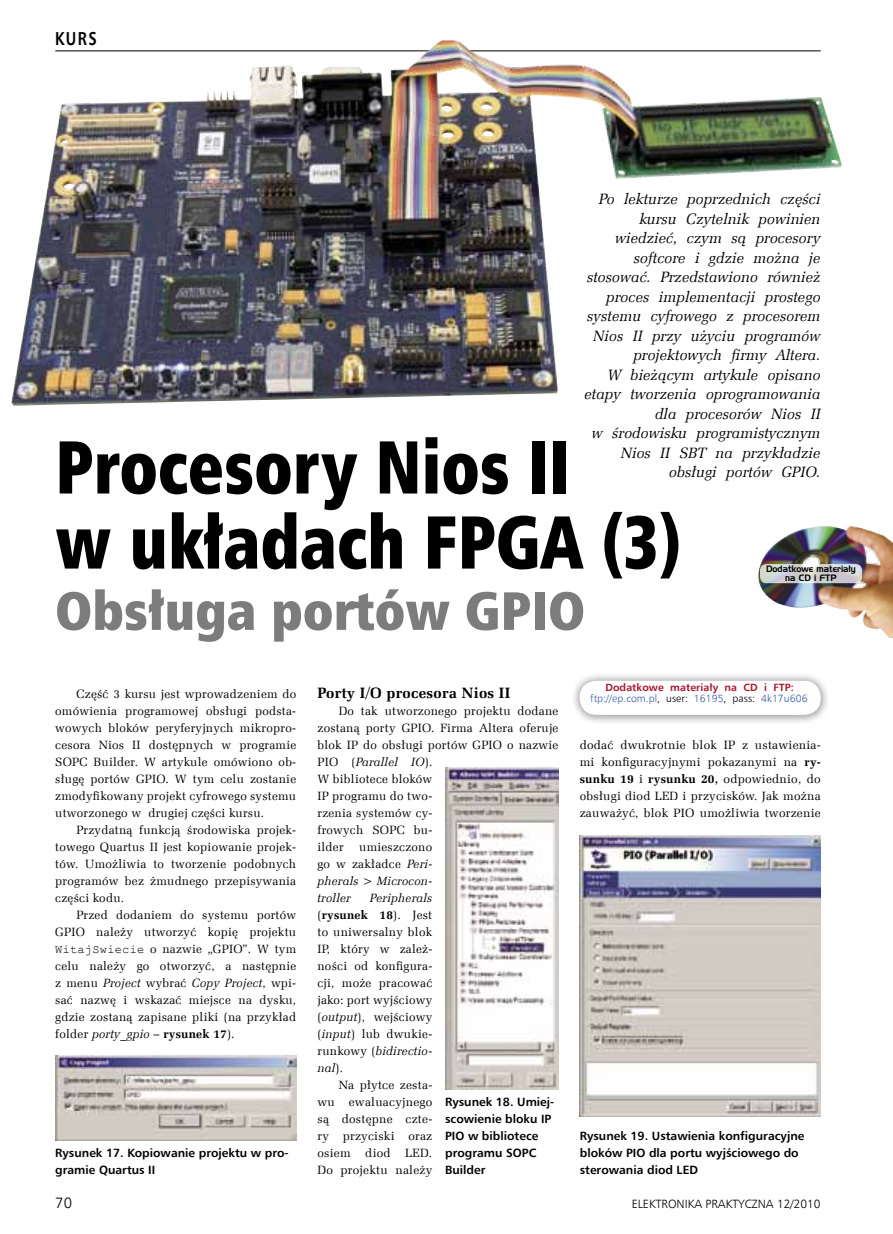
<style>
.page{position:relative;width:893px;height:1234px;background:#fff}
.page>*{position:absolute;margin:0;border:0;box-sizing:border-box;transform-origin:0 0}
.t1{font:75px/75px "Humnst 777 X Blk Cn EU";color:#000;scale:.9 1}
.t2{font:54px "Humnst 777 X Blk Cn EU";color:#7c7c7c}
.t3{font:700 18.75px "Humnst 777 EU";color:#000;scale:.8 1}
.t4{font:italic 15px/19.5px "Zapf Ellipt EU";letter-spacing:.005em;color:#000;text-align:right}
.t5{font:700 15px "Zapf Ellipt EU";letter-spacing:.02em;color:#000}
.t6{font:15px "Humnst 777 Lt EU";color:#000}
.t7{font:12px/17px "Zapf Ellipt EU";letter-spacing:.02em;color:#000;text-align:justify}
.t8{font:700 12px/17px "Humnst 777 EU";color:#000}
.t9{font:italic 12px/17px "Zapf Ellipt EU";letter-spacing:.02em;color:#000;text-align:justify}
.t10{font:12px "Humnst 777 Lt EU";color:#000}
.t11{font:10.5px "Humnst 777 Lt EU";letter-spacing:.005em;color:#3c5ba3}
.t12{font:700 10.5px "Humnst 777 EU";letter-spacing:.005em;color:#a9132a}
.t13{font:9px/9px "Handel Gothic EU";color:#000;text-align:center;scale:.93 1}
.s1{font-family:"Courier New"}
.s2{font-style:italic}
.s3{font-weight:700}
.s4{font-style:normal}
.s5{color:#000}
</style>
<div class="page">
<div style="left:569px;top:670px;width:260px;height:53px;background:#000;opacity:.35"></div>
<div style="left:580px;top:680px;width:241px;height:34px;background:#fff;border-radius:16px"></div>
<img style="left:758px;top:526px;width:69px;height:82px">
<svg style="left:760px;top:564px;width:102px;height:19px;background:#d3d5d5"></svg>
<img style="left:11px;top:40px;width:831px;height:365px">
<img style="left:55px;top:1055px;width:241px;height:85px">
<img style="left:445px;top:767px;width:113px;height:322px">
<img style="left:580px;top:835px;width:241px;height:281px">
<h3 class="t3" style="left:55px;top:27px;width:53px">Kurs</h3>
<p class="t4" style="left:584px;top:190px;width:238px">Po lekturze poprzednich części kursu Czytelnik powinien wiedzieć, czym są procesory softcore i gdzie można je stosować. Przedstawiono również proces implementacji prostego systemu cyfrowego z procesorem<br>Nios II przy użyciu programów projektowych firmy Altera.<br>W bieżącym artykule opisano etapy tworzenia oprogramowania dla procesorów Nios II<br>w środowisku programistycznym<br>Nios II SBT na przykładzie obsługi portów GPIO.</p>
<h1 class="t1" style="left:55px;top:430px;width:697px">Procesory Nios II<br>w układach FPGA (3)</h1>
<h2 class="t2" style="left:55px;top:576px;width:531px">Obsługa portów GPIO</h2>
<p class="t13" style="left:766px;top:564px;width:98px">Dodatkowe materiały na CD i FTP</p>
<p class="t7" style="left:55px;top:685px;width:242px;text-indent:21px">Część 3 kursu jest wprowadzeniem do omówienia programowej obsługi podsta&shy;wowych bloków peryferyjnych mikropro&shy;cesora Nios II dostępnych w programie SOPC Builder. W artykule omówiono ob&shy;sługę portów GPIO. W tym celu zostanie zmodyfikowany projekt cyfrowego systemu utworzonego w drugiej części kursu.</p>
<p class="t7" style="left:55px;top:821px;width:242px;text-indent:21px">Przydatną funkcją środowiska projek&shy;towego Quartus II jest kopiowanie projek&shy;tów. Umożliwia to tworzenie podobnych programów bez żmudnego przepisywania części kodu.</p>
<p class="t7" style="left:55px;top:906px;width:242px;text-indent:21px">Przed dodaniem do systemu portów GPIO należy utworzyć kopię projektu <span class="s1">WitajSwiecie</span> o nazwie „GPIO”. W tym celu należy go otworzyć, a następnie z menu <span class="s2">Project</span> wybrać <span class="s2">Copy Project</span>, wpi&shy;sać nazwę i wskazać miejsce na dysku, gdzie zostaną zapisane pliki (na przykład folder <span class="s2">porty_gpio</span> – <span class="s3">rysunek 17</span>).</p>
<p class="t8" style="left:55px;top:1144px;width:235px">Rysunek 17. Kopiowanie projektu w pro&shy;gramie Quartus II</p>
<p class="t5" style="left:317px;top:683px;width:194px">Porty I/O procesora Nios II</p>
<p class="t7" style="left:317px;top:702px;width:242px;text-align:left;text-indent:21px">Do tak utworzonego projektu dodane zostaną porty GPIO. Firma Altera oferuje blok IP do obsługi portów GPIO o nazwie<br>PIO (<span class="s2">Parallel IO</span>).<br>W bibliotece bloków<br>IP programu do two-<br>rzenia systemów cy-<br>frowych SOPC bu-<br>ilder</p>
<p class="t9" style="left:317px;top:838px;width:116px;text-indent:42px"><span class="s4">umieszczono go w zakładce</span> Peri&shy;pherals &gt; Microcon&shy;troller</p>
<p class="t7" style="left:317px;top:889px;width:116px;text-indent:52px"><span class="s2">Peripherals </span>(<span class="s3">rysunek 18</span>). Jest to uniwersalny blok IP, który w zależ&shy;ności od konfigura&shy;cji, może pracować jako: port wyjściowy (<span class="s2">output</span>), wejściowy (<span class="s2">input</span>) lub dwukie&shy;runkowy (<span class="s2">bidirectio&shy;nal</span>).</p>
<p class="t7" style="left:317px;top:1076px;width:116px;text-indent:21px">Na płytce zesta&shy;wu ewaluacyjnego są dostępne czte&shy;ry przyciski oraz osiem diod LED.<br>Do projektu należy</p>
<p class="t8" style="left:445px;top:1093px;width:111px">Rysunek 18. Umiej&shy;scowienie bloku IP<br>PIO w bibliotece programu SOPC<br>Builder</p>
<p class="t12" style="left:605px;top:680px;width:190px">Dodatkowe materiały na CD i FTP:</p>
<p class="t11" style="left:590px;top:691px;width:219px">ftp://ep.com.pl<span class="s5">, user:</span> 16195<span class="s5">, pass:</span> 4k17u606</p>
<p class="t7" style="left:580px;top:736px;width:242px">dodać dwukrotnie blok IP z ustawienia&shy;mi konfiguracyjnymi pokazanymi na <span class="s3">ry&shy;sunku 19</span> i <span class="s3">rysunku 20,</span> odpowiednio, do obsługi diod LED i przycisków. Jak można zauważyć, blok PIO umożliwia tworzenie</p>
<p class="t8" style="left:580px;top:1127px;width:226px">Rysunek 19. Ustawienia konfiguracyjne bloków PIO dla portu wyjściowego do sterowania diod LED</p>
<p class="t6" style="left:55px;top:1193px;width:18px">70</p>
<p class="t10" style="left:632px;top:1196px;width:191px">ELEKTRONIKA PRAKTYCZNA 12/2010</p>
</div>
